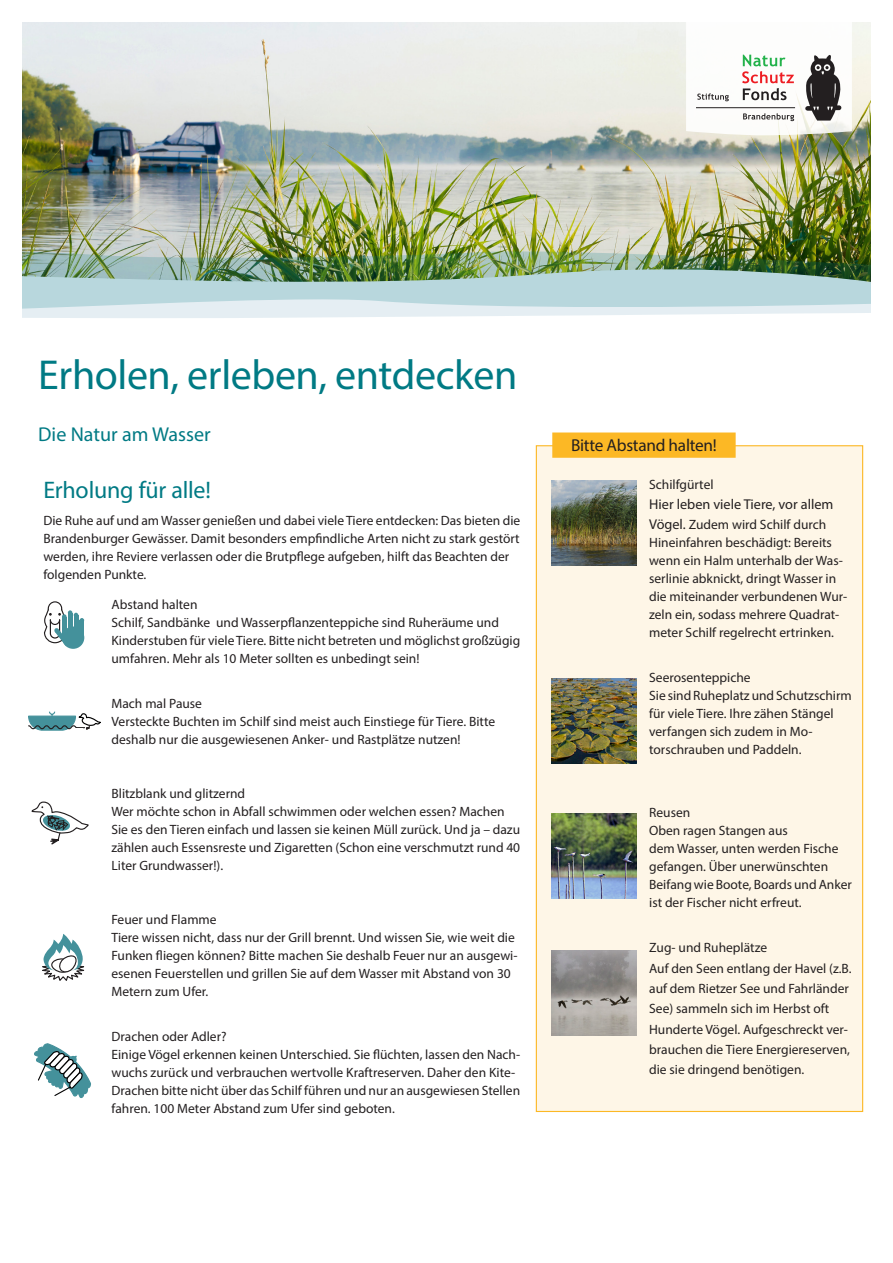
<style>
.page{position:relative;width:893px;height:1263px;background:#fff}
.page>*{position:absolute;margin:0;border:0;box-sizing:border-box;transform-origin:0 0}
.t1{font:42px "Myriad Pro";letter-spacing:-.01em;color:#007a84}
.t2{font:24px "Myriad Pro";letter-spacing:-.01em;color:#007a84}
.t3{font:20.1px "Myriad Pro";color:#007a84}
.t4{font:17.25px "Myriad Pro";letter-spacing:-.015em;color:#231f20}
.t5{font:14.25px "Myriad Pro";color:#231f20}
.t6{font:13.5px/18px "Myriad Pro";color:#231f20}
.s1{font-size:14.25px}
</style>
<div class="page">
<svg style="left:22px;top:313px;width:788px;height:5px;fill:#e5eef3"></svg>
<img style="left:22px;top:22px;width:849px;height:226px">
<img style="left:22px;top:248px;width:849px;height:65px">
<svg style="left:686px;top:22px;width:166px;height:114px"></svg>
<div style="left:536px;top:445px;width:327px;height:667px;background:#fef6e7;border:1px solid #fcb825"></div>
<img style="left:551px;top:950px;width:85px;height:85px">
<img style="left:551px;top:480px;width:85px;height:85px">
<img style="left:551px;top:813px;width:85px;height:85px">
<img style="left:551px;top:679px;width:85px;height:85px">
<div style="left:554px;top:434px;width:180px;height:22px;background:#fcb825"></div>
<div style="left:552px;top:432px;width:184px;height:26px;border:3px solid #fcb825"></div>
<svg style="left:44px;top:601px;width:40px;height:47px"></svg>
<svg style="left:34px;top:1043px;width:57px;height:56px"></svg>
<svg style="left:31px;top:801px;width:58px;height:44px"></svg>
<svg style="left:28px;top:711px;width:73px;height:20px"></svg>
<svg style="left:42px;top:934px;width:43px;height:47px"></svg>
<p class="t1" style="left:38px;top:349px;width:481px">Erholen, erleben, entdecken</p>
<p class="t3" style="left:38px;top:422px;width:174px">Die Natur am Wasser</p>
<p class="t2" style="left:43px;top:475px;width:169px">Erholung für alle!</p>
<p class="t6" style="left:43px;top:511px;width:478px">Die Ruhe auf und am Wasser genießen und dabei viele Tiere entdecken: Das bieten die Brandenburger Gewässer. Damit besonders empfindliche Arten nicht zu stark gestört werden, ihre Reviere verlassen oder die Brutpflege aufgeben, hilft das Beachten der folgenden Punkte.</p>
<p class="t6" style="left:111px;top:595px;width:410px">Abstand halten<br>Schilf, Sandbänke und Wasserpflanzenteppiche sind Ruheräume und Kinderstuben für viele Tiere. Bitte nicht betreten und möglichst großzügig umfahren. Mehr als 10 Meter sollten es unbedingt sein!</p>
<p class="t6" style="left:111px;top:694px;width:92px">Mach mal Pause</p>
<p class="t6" style="left:111px;top:712px;width:385px">Versteckte Buchten im Schilf sind meist auch Einstiege für Tiere. Bitte deshalb nur die ausgewiesenen Anker- und Rastplätze nutzen!</p>
<p class="t6" style="left:111px;top:784px;width:135px">Blitzblank und glitzernd</p>
<p class="t6" style="left:111px;top:802px;width:410px">Wer möchte schon in Abfall schwimmen oder welchen essen? Machen Sie es den Tieren einfach und lassen sie keinen Müll zurück. Und ja – dazu zählen auch Essensreste und Zigaretten (Schon eine verschmutzt rund 40<br>Liter Grundwasser!).</p>
<p class="t6" style="left:111px;top:910px;width:107px">Feuer und Flamme</p>
<p class="t6" style="left:111px;top:928px;width:408px">Tiere wissen nicht, dass nur der Grill brennt. Und wissen Sie, wie weit die Funken fliegen können? Bitte machen Sie deshalb Feuer nur an ausgewi&shy;esenen Feuerstellen und grillen Sie auf dem Wasser mit Abstand von 30<br>Metern zum Ufer.</p>
<p class="t6" style="left:111px;top:1027px;width:117px">Drachen oder Adler?</p>
<p class="t6" style="left:111px;top:1045px;width:410px">Einige Vögel erkennen keinen Unterschied. Sie flüchten, lassen den Nach&shy;wuchs zurück und verbrauchen wertvolle Kraftreserven. Daher den Kite-Drachen bitte nicht über das Schilf führen und nur an ausgewiesen Stellen fahren. 100 Meter Abstand zum Ufer sind geboten.</p>
<p class="t4" style="left:571px;top:434px;width:147px">Bitte Abstand halten!</p>
<p class="t6" style="left:649px;top:475px;width:66px">Schilfgürtel</p>
<p class="t5" style="left:649px;top:496px;width:186px">Hier leben viele Tiere, vor allem</p>
<p class="t6" style="left:649px;top:516px;width:200px"><span class="s1">Vögel.</span> Zudem wird Schilf durch Hineinfahren beschädigt: Bereits wenn ein Halm unterhalb der Was&shy;serlinie abknickt, dringt Wasser in die miteinander verbundenen Wur&shy;zeln ein, sodass mehrere Quadrat&shy;meter Schilf regelrecht ertrinken.</p>
<p class="t6" style="left:649px;top:669px;width:204px">Seerosenteppiche<br>Sie sind Ruheplatz und Schutzschirm für viele Tiere. Ihre zähen Stängel verfangen sich zudem in Mo&shy;torschrauben und Paddeln.</p>
<p class="t6" style="left:649px;top:804px;width:204px">Reusen<br>Oben ragen Stangen aus<br>dem Wasser, unten werden Fische gefangen. Über unerwünschten<br>Beifang wie Boote, Boards und Anker ist der Fischer nicht erfreut.</p>
<p class="t6" style="left:649px;top:938px;width:204px;line-height:20.2px">Zug- und Ruheplätze<br>Auf den Seen entlang der Havel (z.B. auf dem Rietzer See und Fahrländer<br>See) sammeln sich im Herbst oft<br>Hunderte Vögel. Aufgeschreckt ver&shy;brauchen die Tiere Energiereserven, die sie dringend benötigen.</p>
</div>
